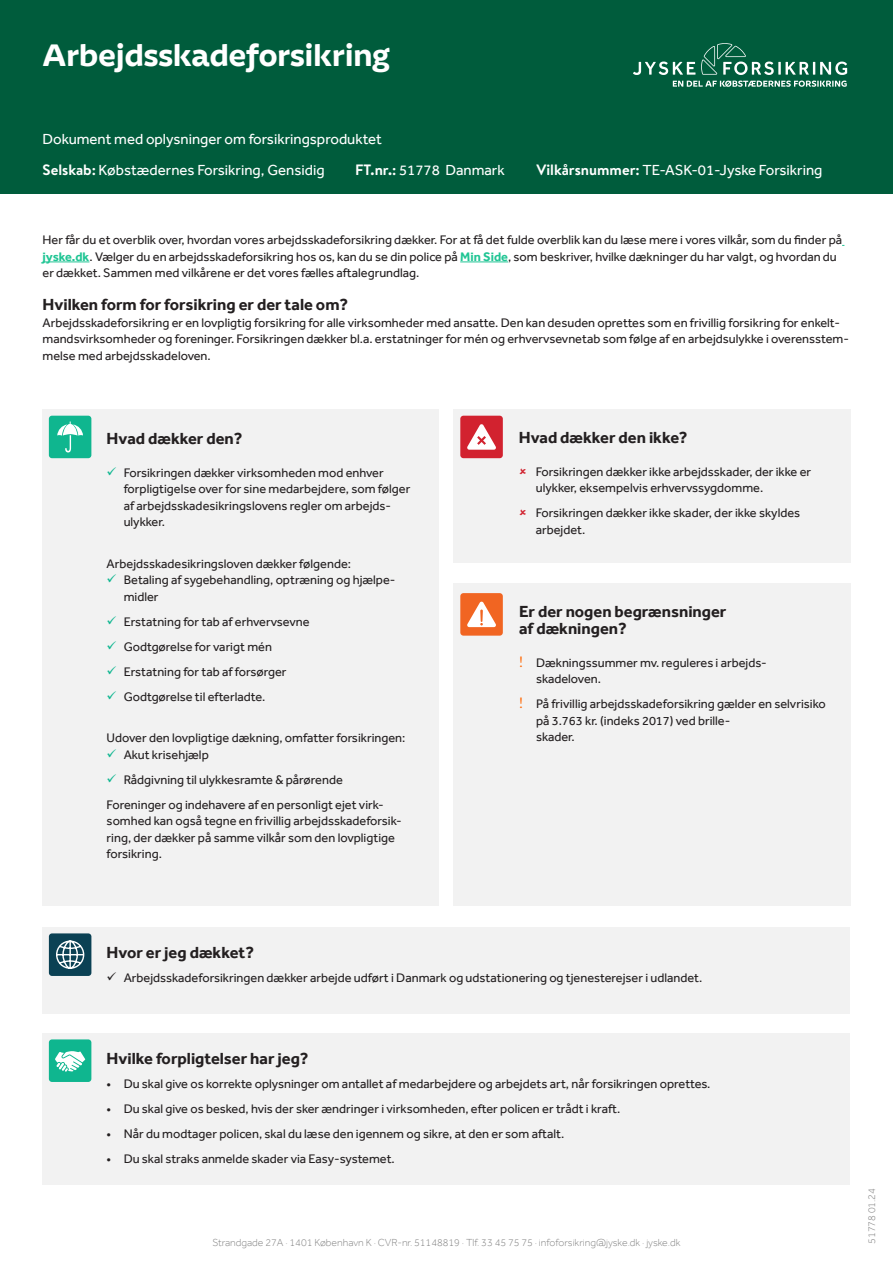
<style>
.page{position:relative;width:893px;height:1263px;background:#fff}
.page>*{position:absolute;margin:0;border:0;box-sizing:border-box;transform-origin:0 0}
.t1{font:700 30px "Jyske Bogstaver";color:#fff}
.Mellemrubrik{font:700 16.5px "Effra";color:#231f20}
.t2{font:15px "Effra";color:#fff}
.Brødtekst{font:12.75px/16.5px "Effra";color:#231f20}
.t3{font:300 10.5px "Effra";color:#838383}
.s1{font-family:"Brandon Text";font-weight:700}
.s2{font-weight:700;color:#20c594}
.s3{font-family:"Brandon Text";font-size:15px;color:#f60}
</style>
<div class="page">
<div style="left:0;top:0;width:893px;height:193px;background:#005c3c"></div>
<svg style="left:633px;top:62px;width:62px;height:13px"></svg>
<svg style="left:701px;top:43px;width:146px;height:32px"></svg>
<svg style="left:673px;top:81px;width:174px;height:6px"></svg>
<div style="left:43px;top:409px;width:396px;height:497px;background:#f2f2f2"></div>
<hr style="left:43px;top:262px;width:46px;height:1px;background:#20c594">
<hr style="left:460px;top:262px;width:48px;height:1px;background:#20c594">
<div style="left:49px;top:416px;width:42px;height:42px;background:#0fb68f;border-radius:3px"></div>
<svg style="left:57px;top:421px;width:26px;height:31px"></svg>
<div style="left:453px;top:584px;width:397px;height:322px;background:#f2f2f2"></div>
<div style="left:460px;top:593px;width:43px;height:43px;background:#f16522;border-radius:3px"></div>
<svg style="left:467px;top:601px;width:29px;height:26px"></svg>
<div style="left:453px;top:409px;width:397px;height:153px;background:#f2f2f2"></div>
<div style="left:460px;top:416px;width:43px;height:42px;background:#d2222f;border-radius:3px"></div>
<svg style="left:467px;top:424px;width:29px;height:26px"></svg>
<div style="left:43px;top:927px;width:807px;height:86px;background:#f2f2f2"></div>
<div style="left:43px;top:1033px;width:807px;height:152px;background:#f2f2f2"></div>
<div style="left:49px;top:933px;width:42px;height:43px;background:#0b4154;border-radius:3px"></div>
<svg style="left:56px;top:940px;width:29px;height:29px"></svg>
<div style="left:49px;top:1039px;width:42px;height:43px;background:#0fb68f;border-radius:3px"></div>
<svg style="left:55px;top:1051px;width:30px;height:21px"></svg>
<h1 class="t1" style="left:43px;top:34px;width:349px">Arbejdsskadeforsikring</h1>
<p class="t2" style="left:43px;top:130px;width:341px">Dokument med oplysninger om forsikringsproduktet</p>
<p class="t2" style="left:43px;top:161px;width:284px"><span class="s1">Selskab:</span> Købstædernes Forsikring, Gensidig</p>
<p class="t2" style="left:355px;top:161px;width:151px"><span class="s1">FT.nr.:</span> 51778 Danmark</p>
<p class="t2" style="left:536px;top:161px;width:287px"><span class="s1">Vilkårsnummer:</span> TE-ASK-01-Jyske Forsikring</p>
<p class="Brødtekst" style="left:43px;top:232px;width:801px">Her får du et overblik over, hvordan vores arbejdsskadeforsikring dækker. For at få det fulde overblik kan du læse mere i vores vilkår, som du finder på <span class="s2">jyske.dk</span>. Vælger du en arbejdsskadeforsikring hos os, kan du se din police på <span class="s2">Min Side</span>, som beskriver, hvilke dækninger du har valgt, og hvordan du er dækket. Sammen med vilkårene er det vores fælles aftalegrundlag.</p>
<p class="Mellemrubrik" style="left:43px;top:295px;width:307px">Hvilken form for forsikring er der tale om?</p>
<p class="Brødtekst" style="left:43px;top:314px;width:808px">Arbejdsskadeforsikring er en lovpligtig forsikring for alle virksomheder med ansatte. Den kan desuden oprettes som en frivillig forsikring for enkelt&shy;mandsvirksomheder og foreninger. Forsikringen dækker bl.a. erstatninger for mén og erhvervsevnetab som følge af en arbejdsulykke i overensstem&shy;melse med arbejdsskadeloven.</p>
<p class="Mellemrubrik" style="left:107px;top:428px;width:137px">Hvad dækker den?</p>
<p class="Brødtekst" style="left:124px;top:464px;width:288px">Forsikringen dækker virksomheden mod enhver forpligtigelse over for sine medarbejdere, som følger af arbejdsskadesikringslovens regler om arbejds&shy;ulykker.</p>
<p class="Brødtekst" style="left:107px;top:555px;width:246px">Arbejdsskadesikringsloven dækker følgende:</p>
<p class="Brødtekst" style="left:124px;top:571px;width:273px">Betaling af sygebehandling, optræning og hjælpe&shy;midler</p>
<p class="Brødtekst" style="left:124px;top:613px;width:187px">Erstatning for tab af erhvervsevne</p>
<p class="Brødtekst" style="left:124px;top:638px;width:150px">Godtgørelse for varigt mén</p>
<p class="Brødtekst" style="left:124px;top:663px;width:164px">Erstatning for tab af forsørger</p>
<p class="Brødtekst" style="left:124px;top:688px;width:143px">Godtgørelse til efterladte.</p>
<p class="Brødtekst" style="left:107px;top:729px;width:300px">Udover den lovpligtige dækning, omfatter forsikringen:</p>
<p class="Brødtekst" style="left:124px;top:746px;width:87px">Akut krisehjælp</p>
<p class="Brødtekst" style="left:124px;top:771px;width:221px">Rådgivning til ulykkesramte &amp; pårørende</p>
<p class="Brødtekst" style="left:107px;top:796px;width:297px">Foreninger og indehavere af en personligt ejet virk&shy;somhed kan også tegne en frivillig arbejdsskadeforsik&shy;ring, der dækker på samme vilkår som den lovpligtige forsikring.</p>
<p class="Mellemrubrik" style="left:519px;top:427px;width:170px">Hvad dækker den ikke?</p>
<p class="Brødtekst" style="left:536px;top:463px;width:277px">Forsikringen dækker ikke arbejdsskader, der ikke er ulykker, eksempelvis erhvervssygdomme.</p>
<p class="Brødtekst" style="left:536px;top:505px;width:266px">Forsikringen dækker ikke skader, der ikke skyldes arbejdet.</p>
<p class="Mellemrubrik" style="left:519px;top:602px;width:209px">Er der nogen begrænsninger</p>
<p class="Mellemrubrik" style="left:519px;top:618px;width:109px">af dækningen?</p>
<p class="Brødtekst" style="left:536px;top:654px;width:232px;text-indent:-17px"><span class="s3">!</span> Dækningssummer mv. reguleres i arbejds&shy;skadeloven.</p>
<p class="Brødtekst" style="left:536px;top:695px;width:291px;text-indent:-17px"><span class="s3">!</span> På frivillig arbejdsskadeforsikring gælder en selvrisiko på 3.763 kr. (indeks 2017) ved brille-<br>skader.</p>
<p class="Mellemrubrik" style="left:107px;top:943px;width:149px">Hvor er jeg dækket?</p>
<p class="Brødtekst" style="left:124px;top:969px;width:580px">Arbejdsskadeforsikringen dækker arbejde udført i Danmark og udstationering og tjenesterejser i udlandet.</p>
<p class="Mellemrubrik" style="left:107px;top:1049px;width:203px">Hvilke forpligtelser har jeg?</p>
<p class="Brødtekst" style="left:107px;top:1075px;width:605px">• Du skal give os korrekte oplysninger om antallet af medarbejdere og arbejdets art, når forsikringen oprettes.</p>
<p class="Brødtekst" style="left:107px;top:1100px;width:515px">• Du skal give os besked, hvis der sker ændringer i virksomheden, efter policen er trådt i kraft.</p>
<p class="Brødtekst" style="left:107px;top:1125px;width:459px">• Når du modtager policen, skal du læse den igennem og sikre, at den er som aftalt.</p>
<p class="Brødtekst" style="left:107px;top:1150px;width:290px">• Du skal straks anmelde skader via Easy-systemet.</p>
<p class="t3" style="left:213px;top:1236px;width:469px">Strandgade 27A · 1401 København K · CVR-nr. 51148819 · Tlf. 33 45 75 75 · infoforsikring@jyske.dk · jyske.dk</p>
<p class="t3" style="left:865px;top:1244px;width:57px;rotate:-90deg">51778 01.24</p>
</div>
